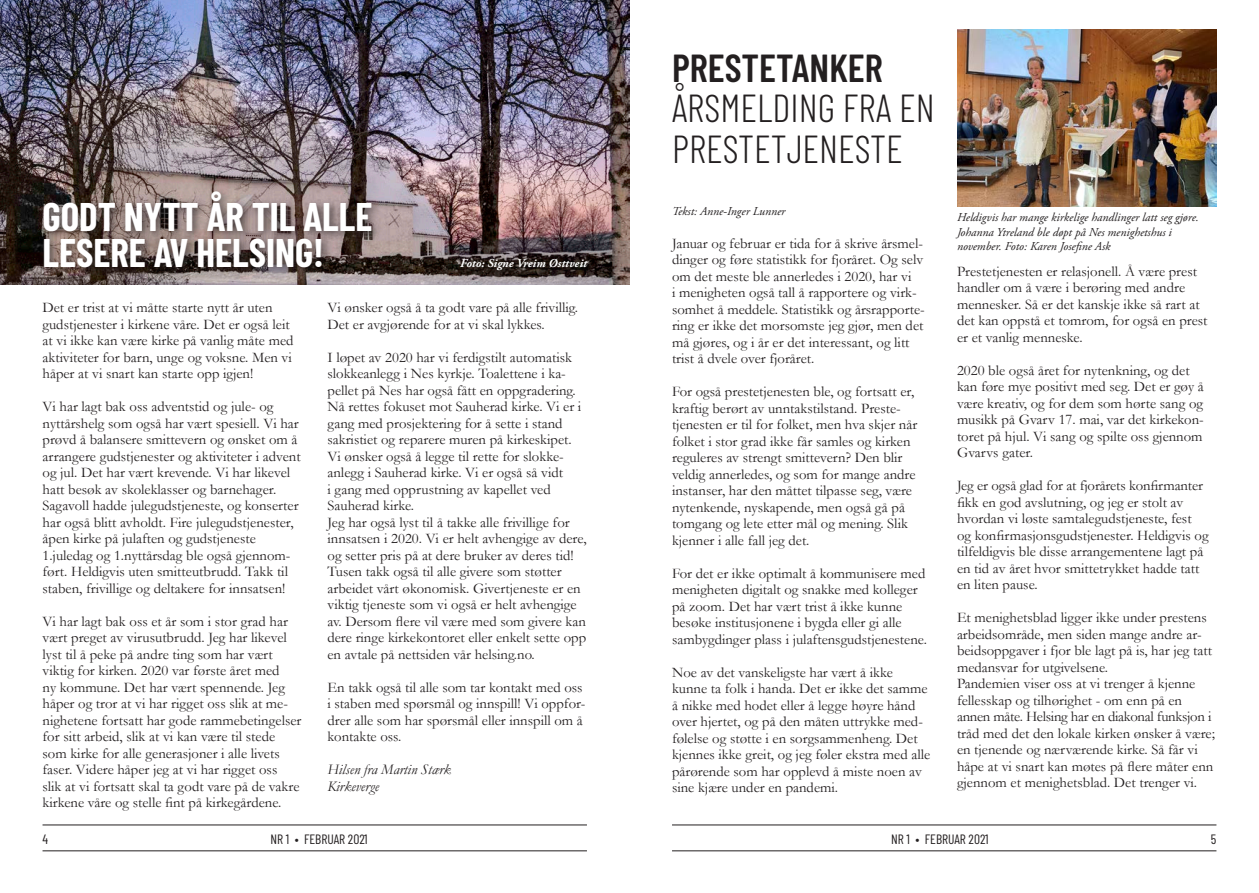
<style>
.page{position:relative;width:1259px;height:893px;background:#fff}
.page>*{position:absolute;margin:0;border:0;box-sizing:border-box;transform-origin:0 0}
.t1{font:700 39px/36px "Barlow Condensed";color:#fff}
.Heading{font:300 39px "Barlow Condensed";color:#231f20}
.Heading-2{font:600 39px "Barlow Condensed";color:#231f20}
.Brødtekst{font:14.7px/16.5px "Garamond";color:#231f20}
.Brødtekst-2{font:italic 14.7px "Garamond";color:#231f20}
.t2{font:13.5px "Barlow Condensed";color:#231f20}
.Bildetekst{font:italic 12px/14.4px "Adobe Garamond Pro";color:#231f20}
.t3{font:italic 700 12px "Adobe Garamond Pro";color:#fff}
</style>
<div class="page">
<img style="left:0;top:0;width:629px;height:285px">
<hr style="left:43px;top:851px;width:544px;height:1px;background:#231f20">
<hr style="left:672px;top:851px;width:544px;height:1px;background:#231f20">
<hr style="left:43px;top:825px;width:544px;height:1px;background:#231f20">
<hr style="left:672px;top:825px;width:544px;height:1px;background:#231f20">
<img style="left:957px;top:30px;width:259px;height:176px">
<div style="left:38px;top:187px;width:343px;height:90px;background:#231f20;opacity:.75"></div>
<div style="left:455px;top:253px;width:142px;height:27px;background:#231f20;opacity:.75"></div>
<p class="t1" style="left:43px;top:197px;width:331px">GODT NYTT ÅR TIL ALLE<br>LESERE AV HELSING!</p>
<p class="t3" style="left:460px;top:256px;width:128px">Foto: Signe Vreim Østtveit</p>
<p class="Brødtekst" style="left:43px;top:299px;width:252px">Det er trist at vi måtte starte nytt år uten gudstjenester i kirkene våre. Det er også leit at vi ikke kan være kirke på vanlig måte med aktiviteter for barn, unge og voksne. Men vi håper at vi snart kan starte opp igjen!</p>
<p class="Brødtekst" style="left:43px;top:398px;width:260px">Vi har lagt bak oss adventstid og jule- og nyttårshelg som også har vært spesiell. Vi har prøvd å balansere smittevern og ønsket om å arrangere gudstjenester og aktiviteter i advent og jul. Det har vært krevende. Vi har likevel hatt besøk av skoleklasser og barnehager.<br>Sagavoll hadde julegudstjeneste, og konserter har også blitt avholdt. Fire julegudstjenester, åpen kirke på julaften og gudstjeneste 1.juledag og 1.nyttårsdag ble også gjennom&shy;ført. Heldigvis uten smitteutbrudd. Takk til staben, frivillige og deltakere for innsatsen!</p>
<p class="Brødtekst" style="left:43px;top:613px;width:260px">Vi har lagt bak oss et år som i stor grad har vært preget av virusutbrudd. Jeg har likevel lyst til å peke på andre ting som har vært viktig for kirken. 2020 var første året med<br>ny kommune. Det har vært spennende. Jeg håper og tror at vi har rigget oss slik at me&shy;nighetene fortsatt har gode rammebetingelser for sitt arbeid, slik at vi kan være til stede som kirke for alle generasjoner i alle livets faser. Videre håper jeg at vi har rigget oss<br>slik at vi fortsatt skal ta godt vare på de vakre kirkene våre og stelle fint på kirkegårdene.</p>
<p class="Brødtekst" style="left:327px;top:299px;width:252px">Vi ønsker også å ta godt vare på alle frivillig.<br>Det er avgjørende for at vi skal lykkes.</p>
<p class="Brødtekst" style="left:327px;top:348px;width:255px">I løpet av 2020 har vi ferdigstilt automatisk slokkeanlegg i Nes kyrkje. Toalettene i ka&shy;pellet på Nes har også fått en oppgradering.<br>Nå rettes fokuset mot Sauherad kirke. Vi er i gang med prosjektering for å sette i stand</p>
<p class="Brødtekst" style="left:327px;top:431px;width:246px">sakristiet og reparere muren på kirkeskipet.<br>Vi ønsker også å legge til rette for slokke&shy;anlegg i Sauherad kirke. Vi er også så vidt<br>i gang med opprustning av kapellet ved Sauherad kirke.</p>
<p class="Brødtekst" style="left:327px;top:513px;width:260px">Jeg har også lyst til å takke alle frivillige for innsatsen i 2020. Vi er helt avhengige av dere, og setter pris på at dere bruker av deres tid!<br>Tusen takk også til alle givere som støtter arbeidet vårt økonomisk. Givertjeneste er en viktig tjeneste som vi også er helt avhengige av. Dersom flere vil være med som givere kan dere ringe kirkekontoret eller enkelt sette opp en avtale på nettsiden vår helsing.no.</p>
<p class="Brødtekst" style="left:327px;top:678px;width:259px">En takk også til alle som tar kontakt med oss i staben med spørsmål og innspill! Vi oppfor&shy;drer alle som har spørsmål eller innspill om å kontakte oss.</p>
<p class="Brødtekst-2" style="left:327px;top:759px;width:125px">Hilsen fra Martin Stærk</p>
<p class="Brødtekst-2" style="left:327px;top:776px;width:53px">Kirkeverge</p>
<p class="Heading-2" style="left:672px;top:40px;width:212px">PRESTETANKER</p>
<p class="Heading" style="left:672px;top:80px;width:264px">ÅRSMELDING FRA EN</p>
<p class="Heading" style="left:672px;top:121px;width:232px">PRESTETJENESTE</p>
<p class="Bildetekst" style="left:672px;top:204px;width:115px">Tekst: Anne-Inger Lunner</p>
<p class="Brødtekst" style="left:672px;top:235px;width:254px">Januar og februar er tida for å skrive årsmel&shy;dinger og føre statistikk for fjoråret. Og selv om det meste ble annerledes i 2020, har vi<br>i menigheten også tall å rapportere og virk&shy;somhet å meddele. Statistikk og årsrapporte&shy;ring er ikke det morsomste jeg gjør, men det må gjøres, og i år er det interessant, og litt trist å dvele over fjoråret.</p>
<p class="Brødtekst" style="left:672px;top:383px;width:247px">For også prestetjenesten ble, og fortsatt er, kraftig berørt av unntakstilstand. Preste&shy;tjenesten er til for folket, men hva skjer når folket i stor grad ikke får samles og kirken reguleres av strengt smittevern? Den blir veldig annerledes, og som for mange andre instanser, har den måttet tilpasse seg, være nytenkende, nyskapende, men også gå på tomgang og lete etter mål og mening. Slik kjenner i alle fall jeg det.</p>
<p class="Brødtekst" style="left:672px;top:565px;width:256px">For det er ikke optimalt å kommunisere med menigheten digitalt og snakke med kolleger på zoom. Det har vært trist å ikke kunne besøke institusjonene i bygda eller gi alle sambygdinger plass i julaftensgudstjenestene.</p>
<p class="Brødtekst" style="left:672px;top:664px;width:260px">Noe av det vanskeligste har vært å ikke kunne ta folk i handa. Det er ikke det samme å nikke med hodet eller å legge høyre hånd over hjertet, og på den måten uttrykke med&shy;følelse og støtte i en sorgsammenheng. Det kjennes ikke greit, og jeg føler ekstra med alle pårørende som har opplevd å miste noen av sine kjære under en pandemi.</p>
<p class="Bildetekst" style="left:957px;top:211px;width:243px">Heldigvis har mange kirkelige handlinger latt seg gjøre.<br>Johanna Ytreland ble døpt på Nes menighetshus i</p>
<p class="Bildetekst" style="left:957px;top:239px;width:155px">november. Foto: Karen Josefine Ask</p>
<p class="Brødtekst" style="left:957px;top:262px;width:252px">Prestetjenesten er relasjonell. Å være prest handler om å være i berøring med andre mennesker. Så er det kanskje ikke så rart at det kan oppstå et tomrom, for også en prest er et vanlig menneske.</p>
<p class="Brødtekst" style="left:957px;top:361px;width:248px">2020 ble også året for nytenkning, og det kan føre mye positivt med seg. Det er gøy å være kreativ, og for dem som hørte sang og musikk på Gvarv 17. mai, var det kirkekon&shy;toret på hjul. Vi sang og spilte oss gjennom Gvarvs gater.</p>
<p class="Brødtekst" style="left:957px;top:477px;width:253px">Jeg er også glad for at fjorårets konfirmanter fikk en god avslutning, og jeg er stolt av hvordan vi løste samtalegudstjeneste, fest og konfirmasjonsgudstjenester. Heldigvis og tilfeldigvis ble disse arrangementene lagt på en tid av året hvor smittetrykket hadde tatt en liten pause.</p>
<p class="Brødtekst" style="left:957px;top:609px;width:256px">Et menighetsblad ligger ikke under prestens arbeidsområde, men siden mange andre ar&shy;beidsoppgaver i fjor ble lagt på is, har jeg tatt medansvar for utgivelsene.</p>
<p class="Brødtekst" style="left:957px;top:675px;width:259px">Pandemien viser oss at vi trenger å kjenne fellesskap og tilhørighet - om enn på en annen måte. Helsing har en diakonal funksjon i tråd med det den lokale kirken ønsker å være; en tjenende og nærværende kirke. Så får vi håpe at vi snart kan møtes på flere måter enn gjennom et menighetsblad. Det trenger vi.</p>
<p class="t2" style="left:43px;top:829px;width:7px">4</p>
<p class="t2" style="left:270px;top:829px;width:99px">NR 1 • FEBRUAR 2021</p>
<p class="t2" style="left:891px;top:829px;width:99px">NR 1 • FEBRUAR 2021</p>
<p class="t2" style="left:1211px;top:829px;width:7px">5</p>
</div>
